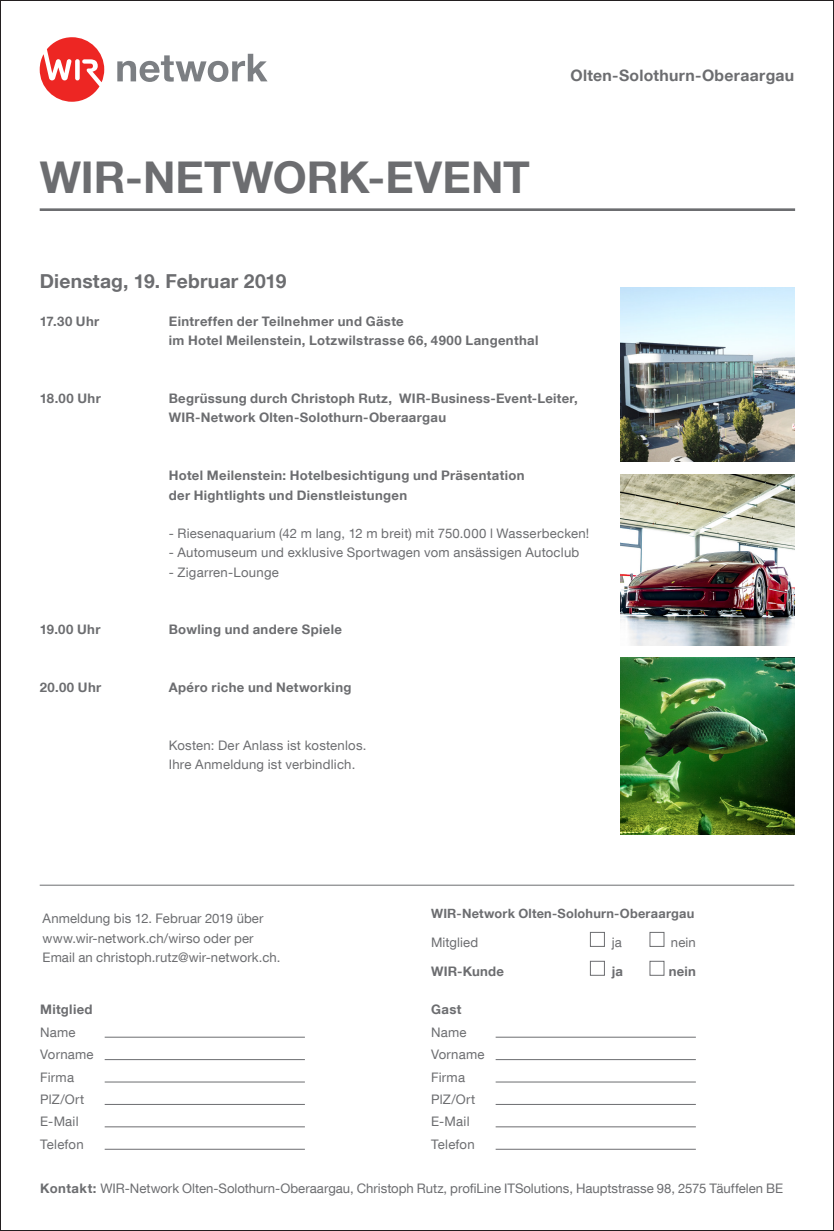
<style>
.page{position:relative;width:834px;height:1231px;background:#fff}
.page>*{position:absolute;margin:0;border:0;box-sizing:border-box;transform-origin:0 0}
.H1_25_27_5___Linie1{font:700 43.75px "Helvetica Neue LT Com";color:#6c6d70}
.H3_bold_Word_11_12_1{font:700 19.25px "Helvetica Neue LT Com";letter-spacing:.015em;color:#6c6d70}
.t1{font:700 15.75px "Helvetica Neue LT Com";letter-spacing:.02em;color:#6c6d70}
.Lauftext_roman_9pt{font:700 13.12px "Helvetica Neue LT Com";letter-spacing:.025em;color:#6c6d70}
.Tabelle_7_5pt_11_bol{font:13.12px "Helvetica Neue LT Com";letter-spacing:.005em;color:#6c6d70}
.Lauftext_roman_9pt-2{font:13.12px "Helvetica Neue LT Com";letter-spacing:.02em;color:#6c6d70}
.Tabelle_7_5pt_11_bol-2{font:700 13.12px "Helvetica Neue LT Com";letter-spacing:.02em;color:#6c6d70}
.Tabelle_7_5pt_11_bol-3{font:700 12.78px "Helvetica Neue LT Com";letter-spacing:.015em;color:#6c6d70}
.s1{font-weight:700}
</style>
<div class="page">
<hr style="left:40px;top:208px;width:755px;height:3px;background:#6c6d70">
<svg style="left:117px;top:54px;width:150px;height:28px"></svg>
<svg style="left:40px;top:37px;width:64px;height:65px"></svg>
<hr style="left:40px;top:884px;width:754px;height:1px;background:#6c6d70">
<img style="left:620px;top:474px;width:174px;height:171px">
<img style="left:620px;top:287px;width:174px;height:174px">
<img style="left:620px;top:657px;width:174px;height:177px">
<hr style="left:105px;top:1036px;width:200px;height:1px;background:#6c6d70">
<hr style="left:105px;top:1059px;width:200px;height:1px;background:#6c6d70">
<hr style="left:105px;top:1081px;width:200px;height:1px;background:#6c6d70">
<hr style="left:105px;top:1103px;width:200px;height:1px;background:#6c6d70">
<hr style="left:105px;top:1126px;width:200px;height:1px;background:#6c6d70">
<hr style="left:105px;top:1148px;width:200px;height:1px;background:#6c6d70">
<hr style="left:495px;top:1036px;width:200px;height:1px;background:#6c6d70">
<hr style="left:495px;top:1059px;width:200px;height:1px;background:#6c6d70">
<hr style="left:495px;top:1081px;width:200px;height:1px;background:#6c6d70">
<hr style="left:495px;top:1103px;width:200px;height:1px;background:#6c6d70">
<hr style="left:495px;top:1126px;width:200px;height:1px;background:#6c6d70">
<hr style="left:495px;top:1148px;width:200px;height:1px;background:#6c6d70">
<div style="left:590px;top:931px;width:14px;height:15px;border:1px solid #6c6d70"></div>
<div style="left:590px;top:960px;width:14px;height:15px;border:1px solid #6c6d70"></div>
<div style="left:649px;top:960px;width:15px;height:15px;border:1px solid #6c6d70"></div>
<p class="H1_25_27_5___Linie1" style="left:40px;top:150px;width:491px">WIR-NETWORK-EVENT</p>
<p class="H3_bold_Word_11_12_1" style="left:40px;top:269px;width:248px">Dienstag, 19. Februar 2019</p>
<p class="Lauftext_roman_9pt" style="left:169px;top:313px;width:236px">Eintreffen der Teilnehmer und Gäste</p>
<p class="Lauftext_roman_9pt" style="left:169px;top:332px;width:371px">im Hotel Meilenstein, Lotzwilstrasse 66, 4900 Langenthal</p>
<p class="Lauftext_roman_9pt" style="left:40px;top:313px;width:61px">17.30 Uhr</p>
<p class="t1" style="left:570px;top:65px;width:225px">Olten-Solothurn-Oberaargau</p>
<p class="Lauftext_roman_9pt" style="left:40px;top:390px;width:63px">18.00 Uhr</p>
<p class="Lauftext_roman_9pt" style="left:169px;top:390px;width:410px">Begrüssung durch Christoph Rutz, WIR-Business-Event-Leiter,</p>
<p class="Lauftext_roman_9pt" style="left:169px;top:409px;width:279px">WIR-Network Olten-Solothurn-Oberaargau</p>
<p class="Lauftext_roman_9pt" style="left:169px;top:467px;width:357px">Hotel Meilenstein: Hotelbesichtigung und Präsentation</p>
<p class="Lauftext_roman_9pt" style="left:169px;top:486px;width:240px">der Hightlights und Dienstleistungen</p>
<p class="Lauftext_roman_9pt-2" style="left:169px;top:525px;width:422px">- Riesenaquarium (42 m lang, 12 m breit) mit 750.000 l Wasserbecken!</p>
<p class="Lauftext_roman_9pt-2" style="left:169px;top:544px;width:412px">- Automuseum und exklusive Sportwagen vom ansässigen Autoclub</p>
<p class="Lauftext_roman_9pt-2" style="left:169px;top:563px;width:111px">- Zigarren-Lounge</p>
<p class="Lauftext_roman_9pt" style="left:40px;top:621px;width:62px">19.00 Uhr</p>
<p class="Lauftext_roman_9pt" style="left:169px;top:621px;width:175px">Bowling und andere Spiele</p>
<p class="Lauftext_roman_9pt" style="left:40px;top:679px;width:63px">20.00 Uhr</p>
<p class="Lauftext_roman_9pt" style="left:169px;top:679px;width:184px">Apéro riche und Networking</p>
<p class="Lauftext_roman_9pt-2" style="left:169px;top:737px;width:199px">Kosten: Der Anlass ist kostenlos.</p>
<p class="Lauftext_roman_9pt-2" style="left:169px;top:756px;width:188px">Ihre Anmeldung ist verbindlich.</p>
<p class="Tabelle_7_5pt_11_bol" style="left:43px;top:910px;width:222px">Anmeldung bis 12. Februar 2019 über</p>
<p class="Tabelle_7_5pt_11_bol" style="left:43px;top:929px;width:212px">www.wir-network.ch/wirso oder per</p>
<p class="Tabelle_7_5pt_11_bol" style="left:43px;top:948px;width:239px">Email an christoph.rutz@wir-network.ch.</p>
<p class="Tabelle_7_5pt_11_bol-2" style="left:40px;top:1001px;width:54px">Mitglied</p>
<p class="Tabelle_7_5pt_11_bol" style="left:40px;top:1023px;width:37px">Name</p>
<p class="Tabelle_7_5pt_11_bol" style="left:40px;top:1046px;width:55px">Vorname</p>
<p class="Tabelle_7_5pt_11_bol" style="left:40px;top:1068px;width:35px">Firma</p>
<p class="Tabelle_7_5pt_11_bol" style="left:40px;top:1091px;width:46px">PlZ/Ort</p>
<p class="Tabelle_7_5pt_11_bol" style="left:40px;top:1113px;width:40px">E-Mail</p>
<p class="Tabelle_7_5pt_11_bol" style="left:40px;top:1135px;width:45px">Telefon</p>
<p class="Tabelle_7_5pt_11_bol-3" style="left:431px;top:905px;width:265px">WIR-Network Olten-Solohurn-Oberaargau</p>
<p class="Tabelle_7_5pt_11_bol" style="left:431px;top:933px;width:49px">Mitglied</p>
<p class="Tabelle_7_5pt_11_bol" style="left:611px;top:933px;width:12px">ja</p>
<p class="Tabelle_7_5pt_11_bol" style="left:670px;top:933px;width:26px">nein</p>
<p class="Tabelle_7_5pt_11_bol-2" style="left:431px;top:962px;width:74px">WIR-Kunde</p>
<p class="Tabelle_7_5pt_11_bol-2" style="left:611px;top:962px;width:13px">ja</p>
<p class="Tabelle_7_5pt_11_bol-2" style="left:668px;top:962px;width:29px">nein</p>
<p class="Tabelle_7_5pt_11_bol-2" style="left:431px;top:1001px;width:32px">Gast</p>
<p class="Tabelle_7_5pt_11_bol" style="left:431px;top:1023px;width:37px">Name</p>
<p class="Tabelle_7_5pt_11_bol" style="left:431px;top:1046px;width:55px">Vorname</p>
<p class="Tabelle_7_5pt_11_bol" style="left:431px;top:1068px;width:35px">Firma</p>
<p class="Tabelle_7_5pt_11_bol" style="left:431px;top:1091px;width:46px">PlZ/Ort</p>
<p class="Tabelle_7_5pt_11_bol" style="left:431px;top:1113px;width:40px">E-Mail</p>
<p class="Tabelle_7_5pt_11_bol" style="left:431px;top:1135px;width:45px">Telefon</p>
<p class="Tabelle_7_5pt_11_bol" style="left:40px;top:1179px;width:744px"><span class="s1">Kontakt:</span> WIR-Network Olten-Solothurn-Oberaargau, Christoph Rutz, profiLine ITSolutions, Hauptstrasse 98, 2575 Täuffelen BE</p>
</div>
